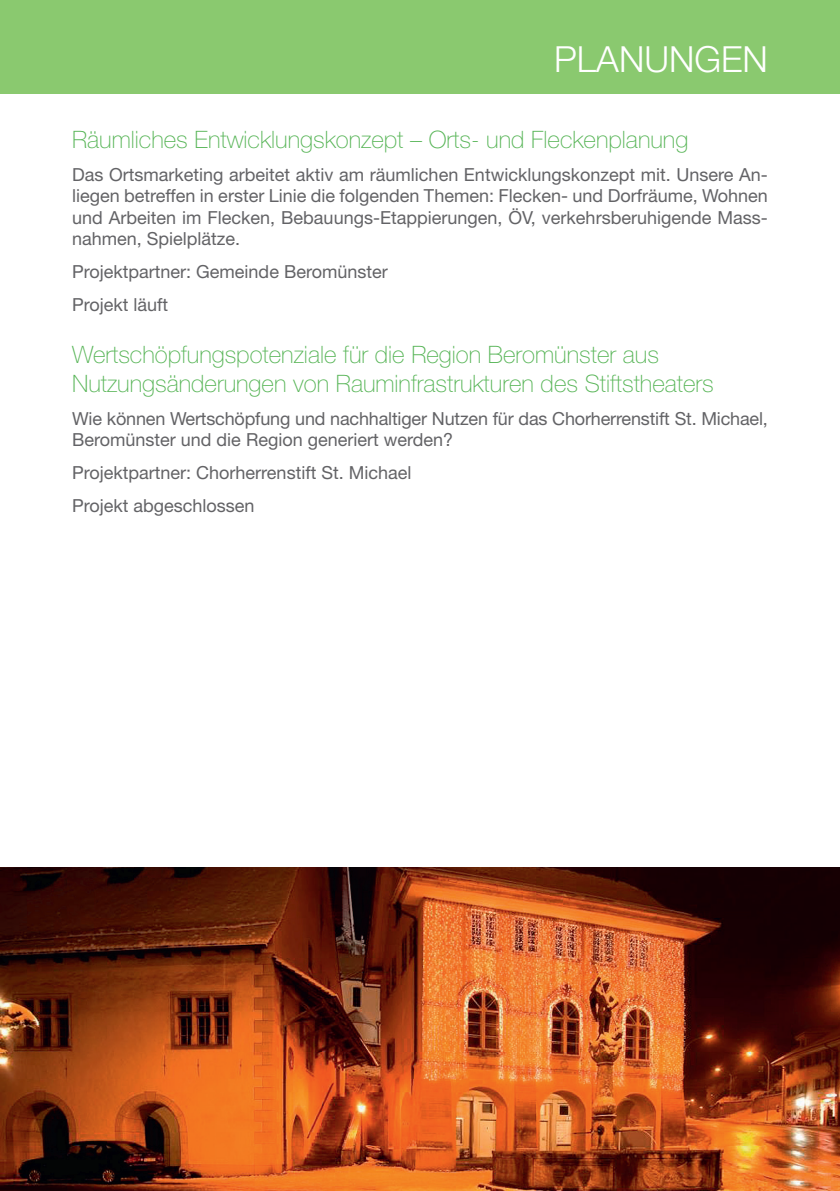
<style>
.page{position:relative;width:840px;height:1191px;background:#fff}
.page>*{position:absolute;margin:0;border:0;box-sizing:border-box;transform-origin:0 0}
.t1{font:300 36px "Helvetica Neue LT Std";color:#fff}
.t2{font:100 24px/28.8px "Helvetica Neue LT Std";color:#56b455}
.t3{font:18px/21.6px "Helvetica Neue LT Std";color:#636366}
</style>
<div class="page">
<div style="left:0;top:0;width:839px;height:94px;background:#8ac96f"></div>
<img style="left:0;top:867px;width:839px;height:324px">
<h1 class="t1" style="left:554px;top:37px;width:215px">PLANUNGEN</h1>
<h2 class="t2" style="left:72px;top:125px;width:617px">Räumliches Entwicklungskonzept – Orts- und Fleckenplanung</h2>
<p class="t3" style="left:72px;top:163px;width:697px;text-align:justify">Das Ortsmarketing arbeitet aktiv am räumlichen Entwicklungskonzept mit. Unsere An&shy;liegen betreffen in erster Linie die folgenden Themen: Flecken- und Dorfräume, Wohnen und Arbeiten im Flecken, Bebauungs-Etappierungen, ÖV, verkehrsberuhigende Mass&shy;nahmen, Spielplätze.</p>
<p class="t3" style="left:72px;top:255px;width:317px;line-height:33px">Projektpartner: Gemeinde Beromünster<br>Projekt läuft</p>
<h2 class="t2" style="left:72px;top:340px;width:642px">Wertschöpfungspotenziale für die Region Beromünster aus<br>Nutzungsänderungen von Rauminfrastrukturen des Stiftstheaters</h2>
<p class="t3" style="left:72px;top:407px;width:697px">Wie können Wertschöpfung und nachhaltiger Nutzen für das Chorherrenstift St. Michael,<br>Beromünster und die Region generiert werden?</p>
<p class="t3" style="left:72px;top:456px;width:341px;line-height:33px">Projektpartner: Chorherrenstift St. Michael<br>Projekt abgeschlossen</p>
</div>
